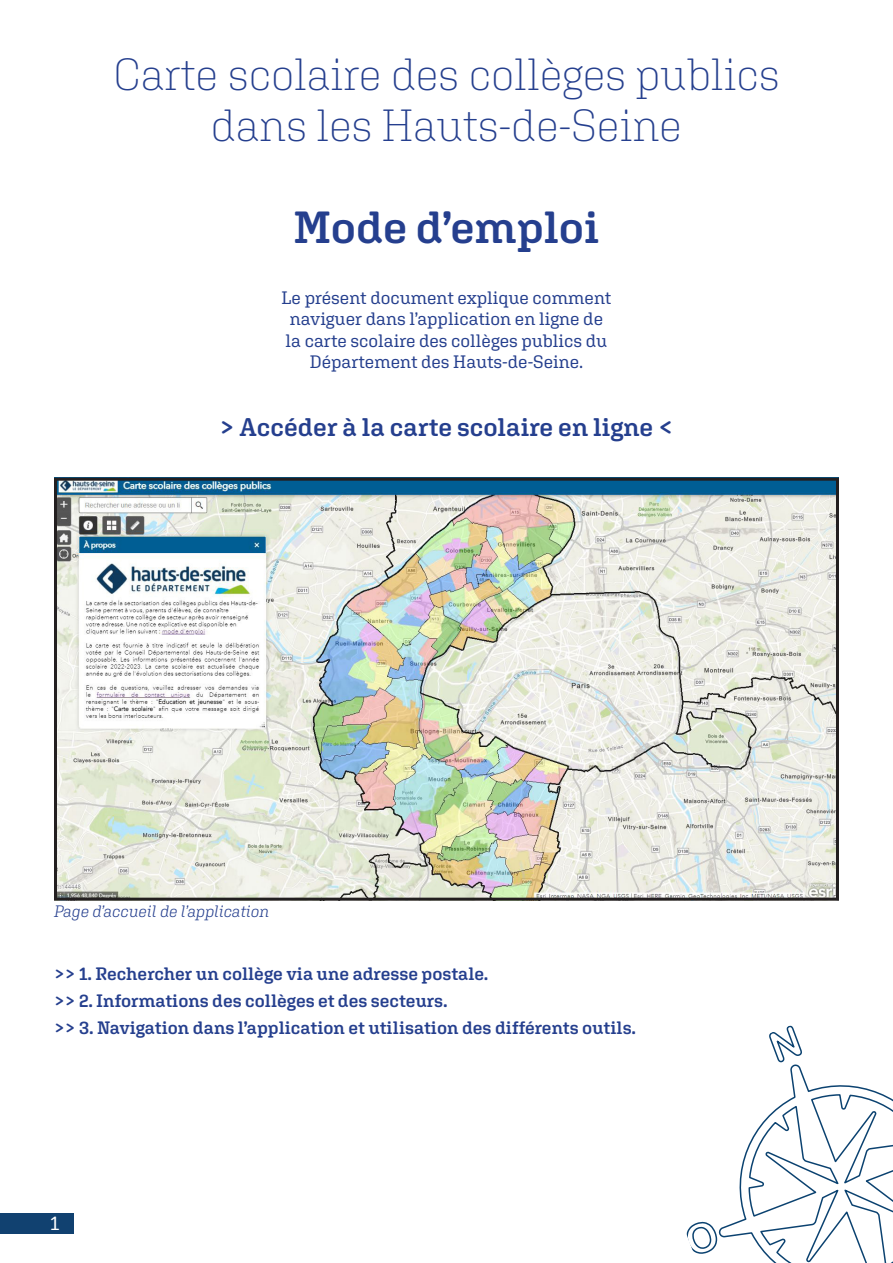
<style>
.page{position:relative;width:893px;height:1263px;background:#fff}
.page>*{position:absolute;margin:0;border:0;box-sizing:border-box;transform-origin:0 0}
.t1{font:200 45px "Aglet Slab";letter-spacing:-.005em;color:#253f8e}
.t2{font:600 45px "Aglet Slab";letter-spacing:-.005em;color:#253f8e}
.t3{font:600 25.5px "Aglet Slab";color:#253f8e}
.t4{font:19.5px "Aglet Slab";color:#fff}
.t5{font:600 18px "Aglet Slab";letter-spacing:-.005em;color:#253f8e}
.t6{font:18px/21.6px "Aglet Slab";letter-spacing:-.005em;color:#253f8e;text-align:center}
.t7{font:italic 300 16.5px "Aglet Slab";letter-spacing:-.01em;color:#253f8e}
</style>
<div class="page">
<svg style="left:686px;top:1025px;width:207px;height:238px"></svg>
<div style="left:0;top:1213px;width:74px;height:21px;background:#114170"></div>
<img style="left:58px;top:482px;width:777px;height:415px">
<div style="left:54px;top:478px;width:785px;height:423px;border:3px solid #231f20"></div>
<p class="t1" style="left:113px;top:49px;width:668px">Carte scolaire des collèges publics</p>
<p class="t1" style="left:211px;top:100px;width:473px">dans les Hauts-de-Seine</p>
<p class="t2" style="left:293px;top:200px;width:308px">Mode d’emploi</p>
<p class="t6" style="left:282px;top:286px;width:331px">Le présent document explique comment naviguer dans l’application en ligne de la carte scolaire des collèges publics du Département des Hauts-de-Seine.</p>
<p class="t3" style="left:219px;top:411px;width:456px">&gt; Accéder à la carte scolaire en ligne &lt;</p>
<p class="t7" style="left:54px;top:902px;width:217px">Page d’accueil de l’application</p>
<p class="t5" style="left:54px;top:962px;width:436px">&gt;&gt; 1. Rechercher un collège via une adresse postale.</p>
<p class="t5" style="left:54px;top:989px;width:395px">&gt;&gt; 2. Informations des collèges et des secteurs.</p>
<p class="t5" style="left:54px;top:1016px;width:584px">&gt;&gt; 3. Navigation dans l’application et utilisation des différents outils.</p>
<p class="t4" style="left:50px;top:1212px;width:11px">1</p>
</div>
